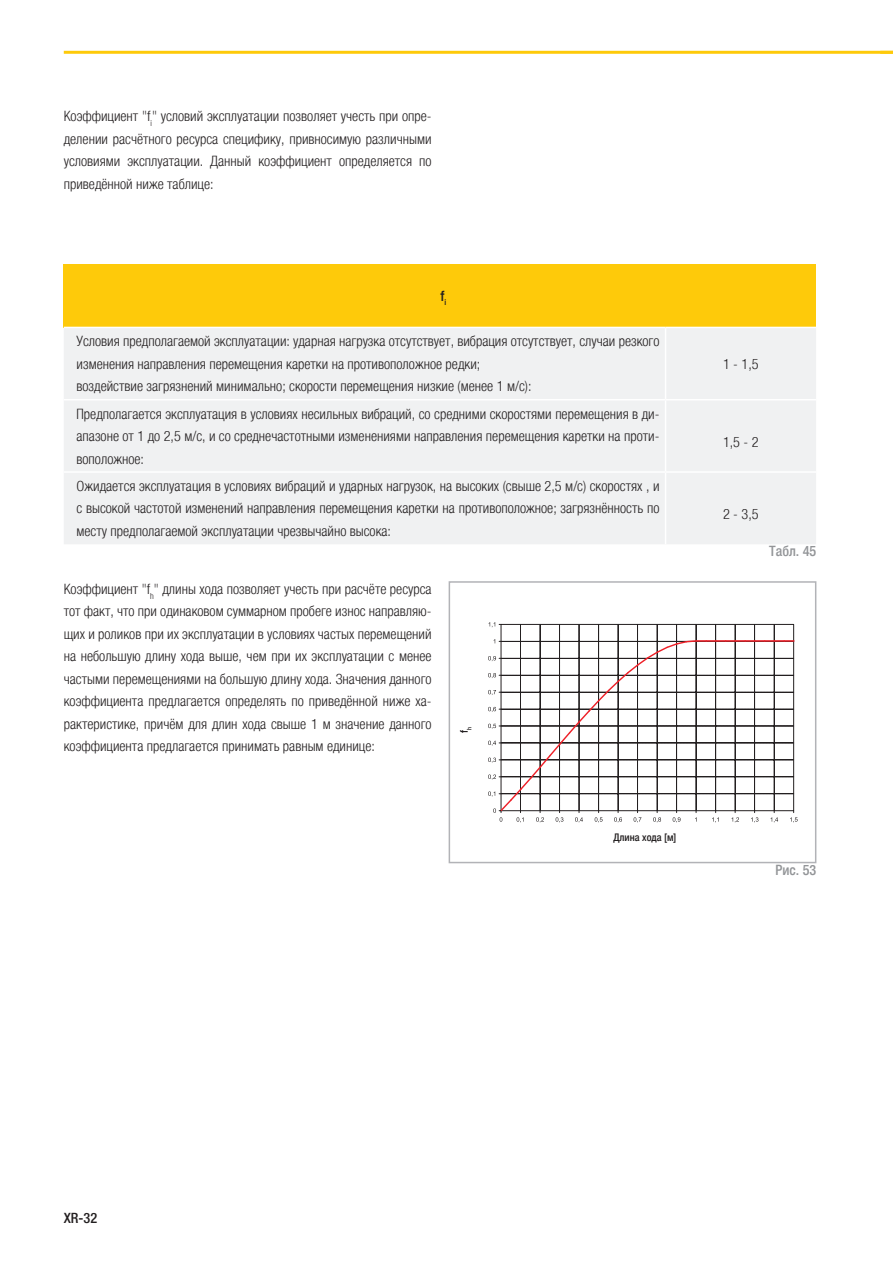
<style>
.page{position:relative;width:893px;height:1263px;background:#fff}
.page>*{position:absolute;margin:0;border:0;box-sizing:border-box;transform-origin:0 0}
.t1{font:300 condensed 14.25px/22.5px "Helvetica Neue LTCYR";color:#231f20;text-align:justify}
.t2{font:500 condensed 14.25px "Helvetica Neue LTCYR";color:#939598}
.t3{font:500 condensed 14.25px "Helvetica Neue LT Std";color:#231f20}
.t4{font:500 condensed 14.25px "Helvetica Neue LTCYR";color:#231f20}
.t5{font:500 condensed 10.5px "Helvetica Neue LTCYR";color:#231f20}
</style>
<div class="page">
<svg style="left:64px;top:51px;width:829px;height:3px;background:#fecd1b"></svg>
<div style="left:64px;top:264px;width:752px;height:63px;background:#feca0a"></div>
<div style="left:64px;top:328px;width:752px;height:216px;background:#f0f1f2"></div>
<hr style="left:665px;top:328px;width:1px;height:71px;background:#fff">
<hr style="left:64px;top:399px;width:601px;height:1px;background:#fff">
<hr style="left:665px;top:399px;width:151px;height:1px;background:#fff">
<hr style="left:665px;top:400px;width:1px;height:71px;background:#fff">
<hr style="left:64px;top:471px;width:601px;height:2px;background:#fff">
<hr style="left:665px;top:471px;width:151px;height:2px;background:#fff">
<hr style="left:665px;top:473px;width:1px;height:71px;background:#fff">
<div style="left:449px;top:581px;width:367px;height:282px;border:2px solid #b2b3b7"></div>
<svg style="left:488px;top:622px;width:310px;height:200px"></svg>
<p class="t1" style="left:64px;top:105px;width:369px">Коэффициент "f<sub>i</sub>" условий эксплуатации позволяет учесть при опре&shy;делении расчётного ресурса специфику, привносимую различными условиями эксплуатации. Данный коэффициент определяется по приведённой ниже таблице:</p>
<p class="t4" style="left:440px;top:288px;width:7px">f<sub>i</sub></p>
<p class="t1" style="left:77px;top:330px;width:584px;text-align:left">Условия предполагаемой эксплуатации: ударная нагрузка отсутствует, вибрация отсутствует, случаи резкого изменения направления перемещения каретки на противоположное редки;<br>воздействие загрязнений минимально; скорости перемещения низкие (менее 1 м/с):</p>
<p class="t1" style="left:77px;top:402px;width:584px">Предполагается эксплуатация в условиях несильных вибраций, со средними скоростями перемещения в ди&shy;апазоне от 1 до 2,5 м/с, и со среднечастотными изменениями направления перемещения каретки на проти&shy;воположное:</p>
<p class="t1" style="left:77px;top:475px;width:584px">Ожидается эксплуатация в условиях вибраций и ударных нагрузок, на высоких (свыше 2,5 м/с) скоростях , и с высокой частотой изменений направления перемещения каретки на противоположное; загрязнённость по месту предполагаемой эксплуатации чрезвычайно высока:</p>
<p class="t1" style="left:64px;top:578px;width:369px">Коэффициент "f<sub>h</sub>" длины хода позволяет учесть при расчёте ресурса тот факт, что при одинаковом суммарном пробеге износ направляю&shy;щих и роликов при их эксплуатации в условиях частых перемещений на небольшую длину хода выше, чем при их эксплуатации с менее частыми перемещениями на большую длину хода. Значения данного коэффициента предлагается определять по приведённой ниже ха&shy;рактеристике, причём для длин хода свыше 1 м значение данного коэффициента предлагается принимать равным единице:</p>
<p class="t5" style="left:458px;top:733px;width:7px;rotate:-90deg">f<sub>h</sub></p>
<p class="t5" style="left:613px;top:832px;width:65px">Длина хода [м]</p>
<p class="t1" style="left:723px;top:353px;width:37px">1 - 1,5</p>
<p class="t1" style="left:723px;top:430px;width:37px">1,5 - 2</p>
<p class="t1" style="left:723px;top:503px;width:37px">2 - 3,5</p>
<p class="t2" style="left:769px;top:543px;width:49px">Табл. 45</p>
<p class="t2" style="left:775px;top:862px;width:43px">Рис. 53</p>
<p class="t3" style="left:64px;top:1210px;width:35px">XR-32</p>
</div>
